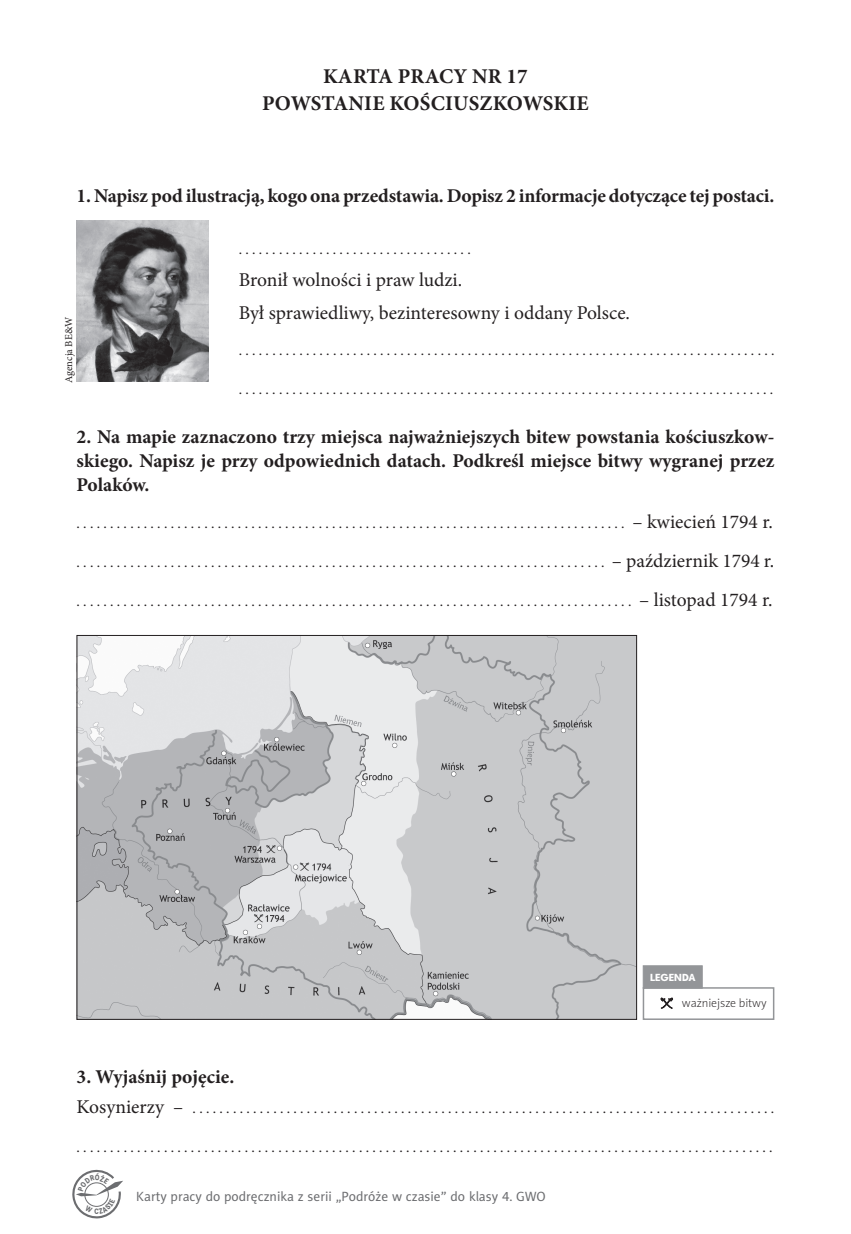
<style>
.page{position:relative;width:851px;height:1234px;background:#fff}
.page>*{position:absolute;margin:0;border:0;box-sizing:border-box;transform-origin:0 0}
.t1{font:700 21px/27px "Minion Pro";letter-spacing:.01em;color:#231f20;text-align:center}
.t2{font:700 19.5px/24px "Minion Pro";letter-spacing:-.005em;color:#231f20;text-align:justify}
.t3{font:19.5px/32.5px "Minion Pro";color:#231f20}
.t4{font:15px "Minion Pro";color:#231f20}
.t5{font:13.5px "Naomi Sans EFN";color:#6c6d70}
.t6{font:12px "Naomi Sans EFN Thin";color:#231f20}
.t7{font:10.5px "Minion Pro";letter-spacing:-.005em;color:#231f20}
.t8{font:700 9.45px "EFN Hebel OT";color:#fff}
.s1{font-size:19.5px}
</style>
<div class="page">
<img style="left:77px;top:221px;width:131px;height:161px">
<img style="left:79px;top:637px;width:556px;height:380px">
<div style="left:642px;top:965px;width:60px;height:23px;background:#939598;border:1px solid #939598"></div>
<div style="left:642px;top:986px;width:132px;height:33px;border:2px solid #939598"></div>
<svg style="left:660px;top:997px;width:13px;height:12px"></svg>
<svg style="left:72px;top:1169px;width:51px;height:49px"></svg>
<h1 class="t1" style="left:262px;top:63px;width:328px">KARTA PRACY NR 17<br>POWSTANIE KOŚCIUSZKOWSKIE</h1>
<h2 class="t2" style="left:77px;top:184px;width:699px">1. Napisz pod ilustracją, kogo ona przedstawia. Dopisz 2 informacje dotyczące tej postaci.</h2>
<p class="t4" style="left:239px;top:239px;width:233px">...................................</p>
<h2 class="t3" style="left:239px;top:264px;width:393px">Bronił wolności i praw ludzi.<br>Był sprawiedliwy, bezinteresowny i oddany Polsce.</h2>
<p class="t4" style="left:239px;top:340px;width:537px">................................................................................</p>
<p class="t4" style="left:239px;top:379px;width:536px">................................................................................</p>
<h2 class="t2" style="left:77px;top:425px;width:699px">2. Na mapie zaznaczono trzy miejsca najważniejszych bitew powstania kościuszkow&shy;skiego. Napisz je przy odpowiednich datach. Podkreśl miejsce bitwy wygranej przez Polaków.</h2>
<p class="t4" style="left:77px;top:512px;width:697px">.................................................................................. <span class="s1">– kwiecień 1794 r.</span></p>
<p class="t4" style="left:77px;top:551px;width:699px">............................................................................... <span class="s1">– październik 1794 r.</span></p>
<p class="t4" style="left:77px;top:590px;width:697px">................................................................................... <span class="s1">– listopad 1794 r.</span></p>
<p class="t7" style="left:62px;top:383px;width:68px;rotate:-90deg">Agencja BE&amp;W</p>
<p class="t8" style="left:650px;top:970px;width:47px">LEGENDA</p>
<p class="t6" style="left:681px;top:996px;width:86px">ważniejsze bitwy</p>
<h2 class="t2" style="left:77px;top:1064px;width:159px">3. Wyjaśnij pojęcie.</h2>
<p class="t4" style="left:77px;top:1098px;width:699px"><span class="s1">Kosynierzy –</span> .......................................................................................</p>
<p class="t4" style="left:77px;top:1137px;width:697px">........................................................................................................</p>
<p class="t5" style="left:136px;top:1187px;width:411px">Karty pracy do podręcznika z serii „Podróże w czasie” do klasy 4. GWO</p>
</div>
